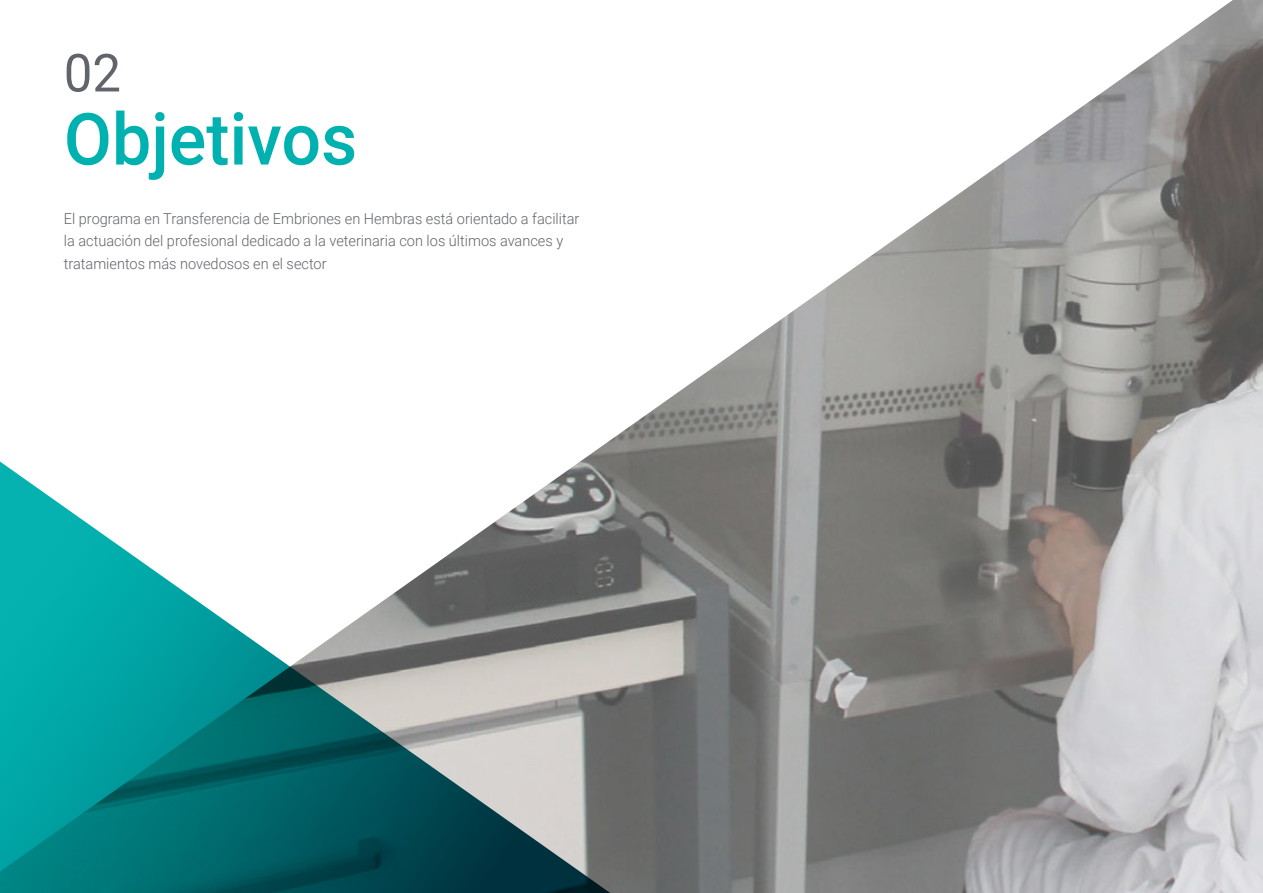
<style>
.page{position:relative;width:1263px;height:893px;background:#fff}
.page>*{position:absolute;margin:0;border:0;box-sizing:border-box;transform-origin:0 0}
.t1{font:500 72px "Roboto";color:#00b2af}
.t2{font:52.5px "Roboto";color:#61646a}
.t3{font:300 15px/22.5px "Roboto";color:#61646a}
</style>
<div class="page">
<img style="left:602px;top:0;width:661px;height:893px">
<svg style="left:0;top:446px;width:640px;height:447px"></svg>
<h2 class="t2" style="left:64px;top:36px;width:59px">02</h2>
<h1 class="t1" style="left:64px;top:89px;width:295px">Objetivos</h1>
<p class="t3" style="left:64px;top:207px;width:517px">El programa en Transferencia de Embriones en Hembras está orientado a facilitar la actuación del profesional dedicado a la veterinaria con los últimos avances y tratamientos más novedosos en el sector</p>
</div>
